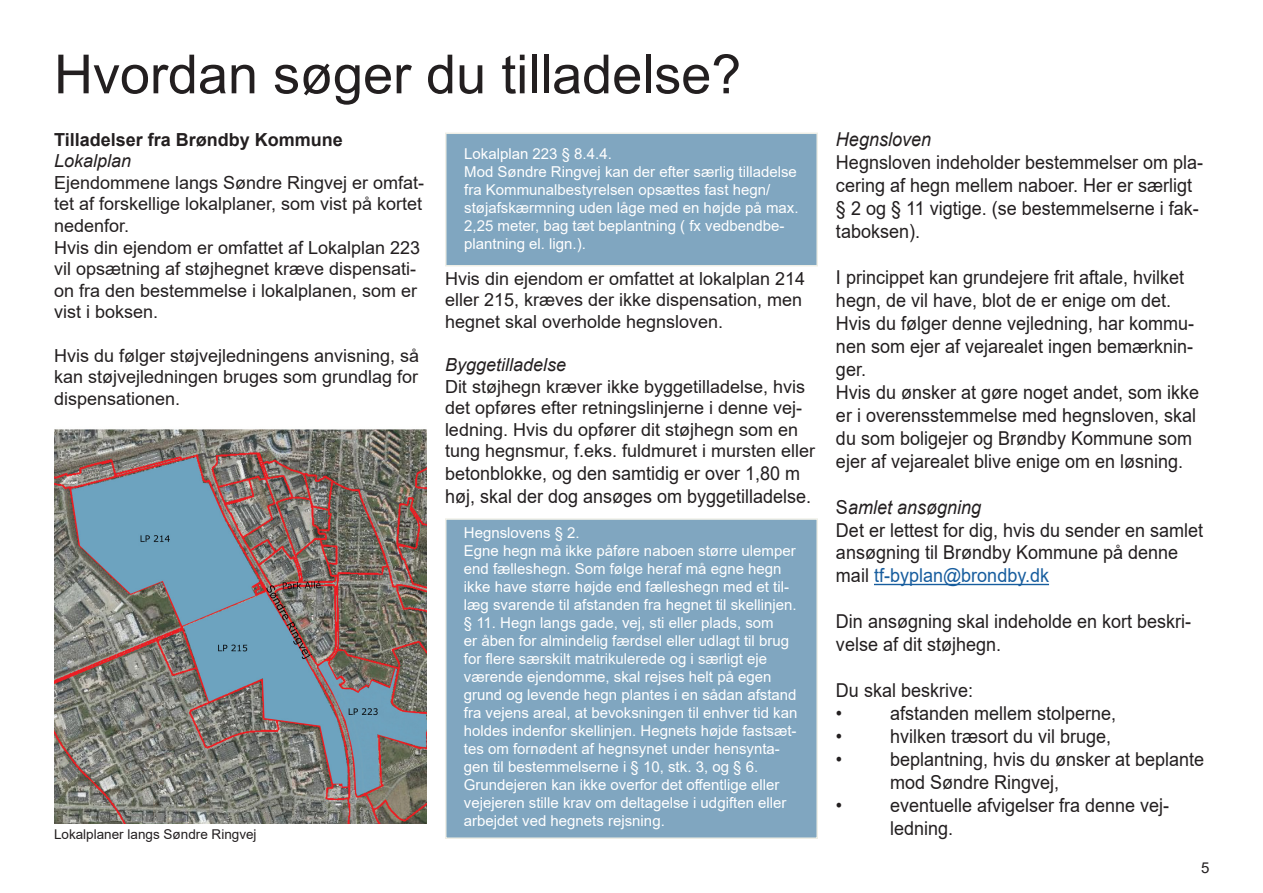
<style>
.page{position:relative;width:1263px;height:893px;background:#fff}
.page>*{position:absolute;margin:0;border:0;box-sizing:border-box;transform-origin:0 0}
.t1{font:54px "Arial";color:#231f20}
.t2{font:19.2px/23px "Arial";color:#231f20;scale:.94 1}
.t3{font:italic 19.2px "Arial";color:#231f20;scale:.94 1}
.t4{font:18px/21.6px "Arial";color:#231f20}
.t5{font:700 18px "Arial";color:#231f20}
.t6{font:italic 18px "Arial";color:#231f20}
.t7{font:15px/18px "Arial";color:#fff}
.t8{font:15px "Arial";color:#231f20}
.Paragraph_Style_1{font:13.5px "Arial";color:#231f20}
.s1{font-size:18px}
.s2{font-style:normal}
.s3{color:#175d9e}
</style>
<div class="page">
<div style="left:445px;top:133px;width:373px;height:133px;background:#80a6c0;border:2px solid #dedecd"></div>
<div style="left:445px;top:518px;width:373px;height:321px;background:#80a6c0;border:2px solid #dedecd"></div>
<img style="left:54px;top:429px;width:373px;height:394px">
<hr style="left:874px;top:584px;width:175px;height:1px;background:#175d9e">
<p class="t1" style="left:54px;top:37px;width:689px">Hvordan søger du tilladelse?</p>
<p class="t5" style="left:54px;top:127px;width:290px">Tilladelser fra Brøndby Kommune</p>
<p class="t6" style="left:54px;top:149px;width:79px">Lokalplan</p>
<p class="t4" style="left:54px;top:172px;width:372px;text-align:justify">Ejendommene langs Søndre Ringvej er omfat&shy;tet af forskellige lokalplaner, som vist på kortet nedenfor.</p>
<p class="t4" style="left:54px;top:236px;width:368px">Hvis din ejendom er omfattet af Lokalplan 223 vil opsætning af støjhegnet kræve dispensati&shy;on fra den bestemmelse i lokalplanen, som er vist i boksen.</p>
<p class="t4" style="left:54px;top:344px;width:367px;text-align:justify">Hvis du følger støjvejledningens anvisning, så kan støjvejledningen bruges som grundlag for dispensationen.</p>
<p class="t7" style="left:464px;top:145px;width:149px">Lokalplan 223 § 8.4.4.</p>
<p class="t7" style="left:464px;top:163px;width:336px">Mod Søndre Ringvej kan der efter særlig tilladelse fra Kommunalbestyrelsen opsættes fast hegn/ støjafskærmning uden låge med en højde på max.<br>2,25 meter, bag tæt beplantning ( fx vedbendbe&shy;plantning el. lign.).</p>
<p class="t4" style="left:445px;top:267px;width:362px">Hvis din ejendom er omfattet at lokalplan 214 eller 215, kræves der ikke dispensation, men hegnet skal overholde hegnsloven.</p>
<p class="t6" style="left:445px;top:353px;width:123px">Byggetilladelse</p>
<p class="t4" style="left:445px;top:375px;width:372px">Dit støjhegn kræver ikke byggetilladelse, hvis det opføres efter retningslinjerne i denne vej&shy;ledning. Hvis du opfører dit støjhegn som en tung hegnsmur, f.eks. fuldmuret i mursten eller</p>
<p class="t2" style="left:445px;top:462px;width:391px"><span class="s1">be</span>tonblokke, og den samtidig er over 1,80 m høj, skal der dog ansøges om byggetilladelse.</p>
<p class="Paragraph_Style_1" style="left:54px;top:825px;width:204px">Lokalplaner langs Søndre Ringvej</p>
<p class="t7" style="left:464px;top:524px;width:117px">Hegnslovens § 2.</p>
<p class="t7" style="left:464px;top:542px;width:334px">Egne hegn må ikke påføre naboen større ulemper end fælleshegn. Som følge heraf må egne hegn ikke have større højde end fælleshegn med et til&shy;læg svarende til afstanden fra hegnet til skellinjen.</p>
<p class="t7" style="left:464px;top:614px;width:335px">§ 11. Hegn langs gade, vej, sti eller plads, som<br>er åben for almindelig færdsel eller udlagt til brug for flere særskilt matrikulerede og i særligt eje værende ejendomme, skal rejses helt på egen grund og levende hegn plantes i en sådan afstand fra vejens areal, at bevoksningen til enhver tid kan holdes indenfor skellinjen. Hegnets højde fastsæt&shy;tes om fornødent af hegnsynet under hensynta&shy;gen til bestemmelserne i § 10, stk. 3, og § 6.</p>
<p class="t7" style="left:464px;top:776px;width:324px">Grundejeren kan ikke overfor det offentlige eller vejejeren stille krav om deltagelse i udgiften eller arbejdet ved hegnets rejsning.</p>
<p class="t3" style="left:836px;top:127px;width:103px">Hegnsloven</p>
<p class="t2" style="left:836px;top:150px;width:392px">Hegnsloven indeholder bestemmelser om pla&shy;cering af hegn mellem naboer. Her er særligt</p>
<p class="t2" style="left:836px;top:196px;width:388px">§ 2 og § 11 vigtige. (se bestemmelserne i fak&shy;taboksen).</p>
<p class="t2" style="left:836px;top:265px;width:383px">I princippet kan grundejere frit aftale, hvilket hegn, de vil have, blot de er enige om det.<br>Hvis du følger denne vejledning, har kommu&shy;nen som ejer af vejarealet ingen bemærknin&shy;ger.</p>
<p class="t2" style="left:836px;top:380px;width:388px">Hvis du ønsker at gøre noget andet, som ikke er i overensstemmelse med hegnsloven, skal du som boligejer og Brøndby Kommune som ejer af vejarealet blive enige om en løsning.</p>
<p class="t3" style="left:836px;top:494px;width:156px"><span class="s2">S</span>amlet ansøgning</p>
<p class="t2" style="left:836px;top:518px;width:392px">Det er lettest for dig, hvis du sender en samlet ansøgning til Brøndby Kommune på denne mail <span class="s3">tf-byplan@brondby.dk</span></p>
<p class="t2" style="left:836px;top:610px;width:379px">Din ansøgning skal indeholde en kort beskri&shy;velse af dit støjhegn.</p>
<p class="t2" style="left:836px;top:679px;width:147px">Du skal beskrive:</p>
<p class="t2" style="left:836px;top:702px;width:8px">•</p>
<p class="t2" style="left:890px;top:702px;width:242px">afstanden mellem stolperne,</p>
<p class="t2" style="left:836px;top:725px;width:8px">•</p>
<p class="t2" style="left:890px;top:725px;width:237px">hvilken træsort du vil bruge,</p>
<p class="t2" style="left:836px;top:748px;width:8px">•</p>
<p class="t2" style="left:890px;top:748px;width:336px">beplantning, hvis du ønsker at beplante mod Søndre Ringvej,</p>
<p class="t2" style="left:836px;top:794px;width:8px">•</p>
<p class="t2" style="left:890px;top:794px;width:298px">eventuelle afvigelser fra denne vej-</p>
<p class="t2" style="left:890px;top:817px;width:69px">ledning.</p>
<p class="t8" style="left:1201px;top:857px;width:10px">5</p>
</div>
